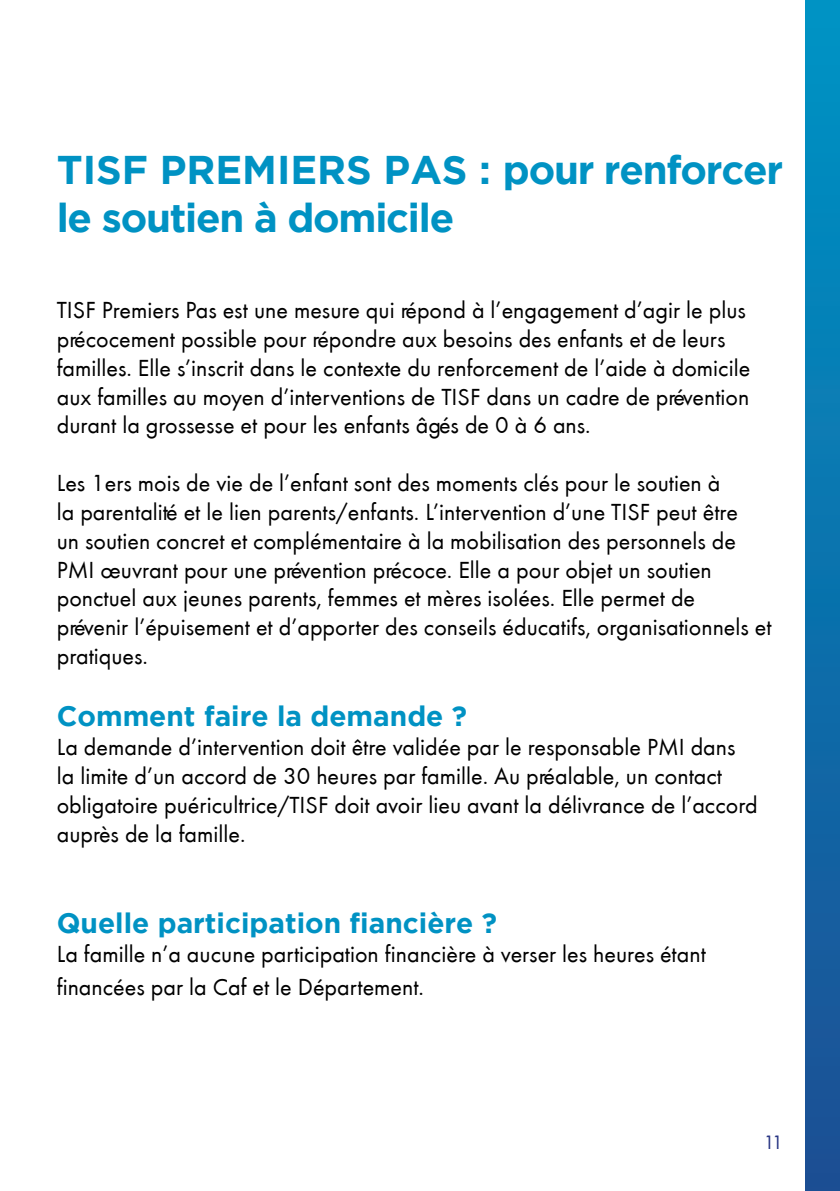
<style>
.page{position:relative;width:840px;height:1191px;background:#fff}
.page>*{position:absolute;margin:0;border:0;box-sizing:border-box;transform-origin:0 0}
.t1{font:700 40px/48px "Gotham";letter-spacing:-.03em;color:#0092c3}
.t2{font:700 28px "Gotham";color:#0092c3}
.t3{font:24px/28.8px "Futura T";color:#000}
.t4{font:20px "Futura T";color:#283583}
</style>
<div class="page">
<div style="left:805px;top:0;width:34px;height:1191px;background:linear-gradient(to bottom,#0094c5,#1c4e94)"></div>
<h1 class="t1" style="left:57px;top:145px;width:727px">TISF PREMIERS PAS : pour renforcer le soutien à domicile</h1>
<p class="t3" style="left:57px;top:296px;width:694px">TISF Premiers Pas est une mesure qui répond à l’engagement d’agir le plus précocement possible pour répondre aux besoins des enfants et de leurs familles. Elle s’inscrit dans le contexte du renforcement de l’aide à domicile aux familles au moyen d’interventions de TISF dans un cadre de prévention durant la grossesse et pour les enfants âgés de 0 à 6 ans.</p>
<p class="t3" style="left:57px;top:469px;width:716px">Les 1ers mois de vie de l’enfant sont des moments clés pour le soutien à<br>la parentalité et le lien parents/enfants. L’intervention d’une TISF peut être<br>un soutien concret et complémentaire à la mobilisation des personnels de PMI œuvrant pour une prévention précoce. Elle a pour objet un soutien ponctuel aux jeunes parents, femmes et mères isolées. Elle permet de prévenir l’épuisement et d’apporter des conseils éducatifs, organisationnels et pratiques.</p>
<p class="t2" style="left:57px;top:700px;width:411px">Comment faire la demande ?</p>
<p class="t3" style="left:57px;top:733px;width:702px">La demande d’intervention doit être validée par le responsable PMI dans la limite d’un accord de 30 heures par famille. Au préalable, un contact obligatoire puéricultrice/TISF doit avoir lieu avant la délivrance de l’accord auprès de la famille.</p>
<p class="t2" style="left:57px;top:906px;width:441px">Quelle participation fiancière ?</p>
<p class="t3" style="left:57px;top:937px;width:650px;line-height:33.6px">La famille n’a aucune participation financière à verser les heures étant financées par la Caf et le Département.</p>
<p class="t4" style="left:762px;top:1131px;width:21px">11</p>
</div>
